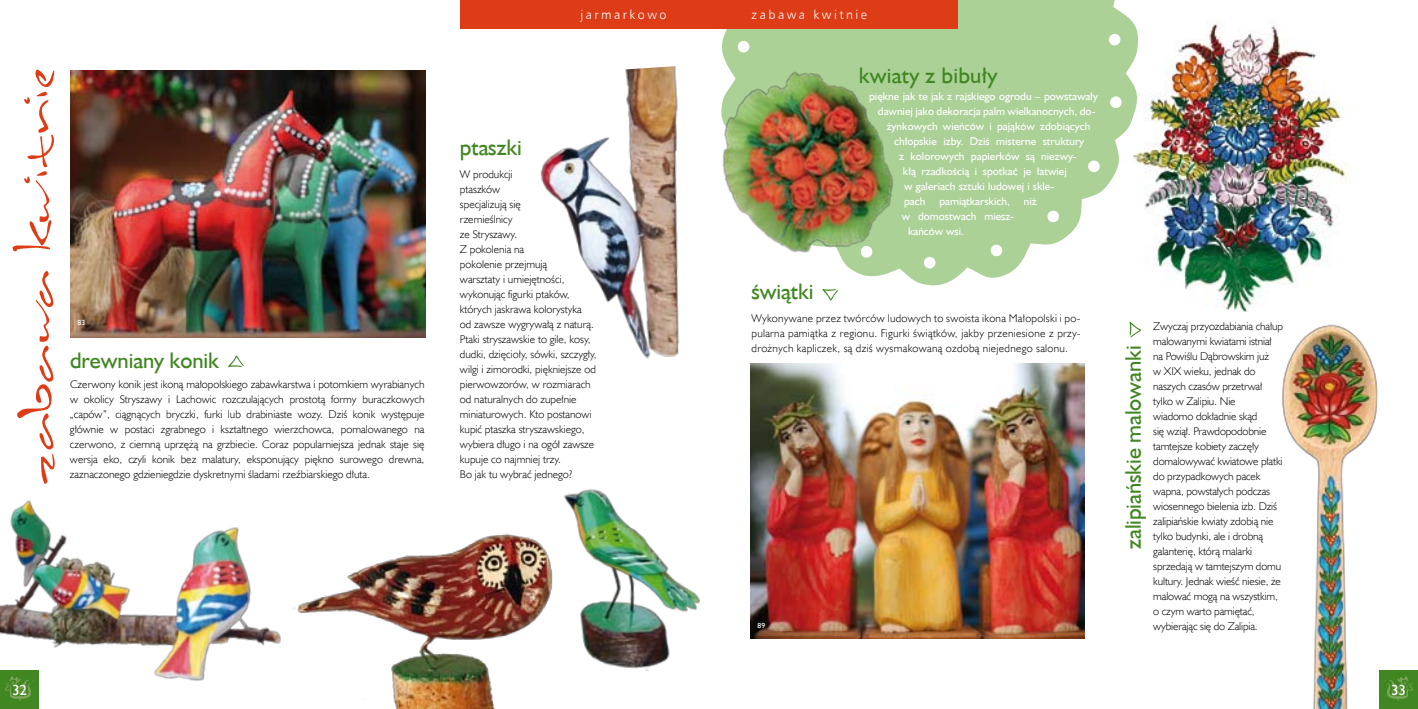
<style>
.page{position:relative;width:1418px;height:709px;background:#fff}
.page>*{position:absolute;margin:0;border:0;box-sizing:border-box;transform-origin:0 0}
.t1{font:52.5px "Inkburrow";letter-spacing:-.055em;color:#dd3c16;scale:1.2 1}
.t2{font:22.5px "Humanst 521 EU Normal";letter-spacing:-.005em;color:#418621}
.t3{font:15px "Humanst 521 EU Normal";color:#fff}
.t4{font:12.5px "Humnst 777 Lt EU Normal";letter-spacing:.2em;color:#fff}
.t5{font:11.25px/15px "Humanst 521 Lt EU Normal";color:#000}
.t6{font:11.25px "Humanst 521 EU Normal";color:#fff}
.t7{font:7.5px "Humanst 521 EU Normal";color:#fff}
</style>
<div class="page">
<img style="left:1140px;top:19px;width:210px;height:293px">
<svg style="left:718px;top:0;width:422px;height:286px;fill:#abd197"></svg>
<div style="left:923px;top:257px;width:12px;height:11px;background:#fff;border-radius:50%"></div>
<svg style="left:1108px;top:33px;width:12px;height:13px"></svg>
<svg style="left:1109px;top:96px;width:13px;height:12px"></svg>
<svg style="left:1087px;top:160px;width:13px;height:13px"></svg>
<svg style="left:1046px;top:210px;width:13px;height:13px"></svg>
<svg style="left:989px;top:244px;width:14px;height:13px"></svg>
<img style="left:71px;top:71px;width:354px;height:266px">
<img style="left:0;top:500px;width:281px;height:181px">
<img style="left:540px;top:66px;width:140px;height:293px">
<img style="left:751px;top:364px;width:333px;height:274px">
<img style="left:678px;top:35px;width:256px;height:255px">
<img style="left:293px;top:533px;width:255px;height:176px">
<img style="left:548px;top:489px;width:152px;height:182px">
<img style="left:1282px;top:324px;width:96px;height:385px">
<svg style="left:228px;top:355px;width:16px;height:12px"></svg>
<svg style="left:822px;top:289px;width:16px;height:12px"></svg>
<svg style="left:1129px;top:322px;width:12px;height:16px"></svg>
<div style="left:0;top:670px;width:39px;height:39px;background:#418621"></div>
<img style="left:5px;top:676px;width:29px;height:25px">
<div style="left:1378px;top:670px;width:39px;height:39px;background:#418621"></div>
<img style="left:1384px;top:676px;width:29px;height:25px">
<div style="left:461px;top:0;width:248px;height:28px;background:#dd3c16"></div>
<div style="left:709px;top:0;width:248px;height:28px;background:#dd3c16"></div>
<p class="t4" style="left:580px;top:7px;width:88px">jarmarkowo</p>
<p class="t4" style="left:751px;top:7px;width:117px">zabawa kwitnie</p>
<h1 class="t1" style="left:8px;top:483px;width:349px;rotate:-90deg">zabawa kwitnie</h1>
<h2 class="t2" style="left:858px;top:61px;width:140px">kwiaty z bibuły</h2>
<p class="t6" style="left:869px;top:89px;width:230px">piękne jak te jak z rajskiego ogrodu – powstawały</p>
<p class="t6" style="left:878px;top:104px;width:219px">dawniej jako dekoracja palm wielkanocnych, do-</p>
<p class="t6" style="left:886px;top:119px;width:205px">żynkowych wieńców i pająków zdobiących</p>
<p class="t6" style="left:894px;top:134px;width:192px">chłopskie izby. Dziś misterne struktury</p>
<p class="t6" style="left:899px;top:149px;width:179px">z kolorowych papierków są niezwy-</p>
<p class="t6" style="left:902px;top:164px;width:165px">kłą rzadkością i spotkać je łatwiej</p>
<p class="t6" style="left:904px;top:179px;width:151px">w galeriach sztuki ludowej i skle-</p>
<p class="t6" style="left:904px;top:194px;width:134px">pach pamiątkarskich, niż</p>
<p class="t6" style="left:901px;top:209px;width:114px">w domostwach miesz-</p>
<p class="t6" style="left:908px;top:224px;width:57px">kańców wsi.</p>
<h2 class="t2" style="left:460px;top:134px;width:64px">ptaszki</h2>
<p class="t5" style="left:460px;top:166px;width:138px">W produkcji<br>ptaszków<br>specjalizują się<br>rzemieślnicy<br>ze Stryszawy.<br>Z pokolenia na<br>pokolenie przejmują<br>warsztaty i umiejętności, wykonując figurki ptaków, których jaskrawa kolorystyka<br>od zawsze wygrywałą z naturą.<br>Ptaki stryszawskie to gile, kosy, dudki, dzięcioły, sówki, szczygły, wilgi i zimorodki, piękniejsze od pierwowzorów, w rozmiarach od naturalnych do zupełnie miniaturowych. Kto postanowi kupić ptaszka stryszawskiego, wybiera długo i na ogół zawsze kupuje co najmniej trzy.</p>
<h2 class="t2" style="left:751px;top:277px;width:64px">świątki</h2>
<p class="t5" style="left:751px;top:310px;width:330px;text-align:justify">Wykonywane przez twórców ludowych to swoista ikona Małopolski i po&shy;pularna pamiątka z regionu. Figurki świątków, jakby przeniesione z przy&shy;drożnych kapliczek, są dziś wysmakowaną ozdobą niejednego salonu.</p>
<p class="t7" style="left:78px;top:318px;width:9px">83</p>
<p class="t5" style="left:1153px;top:318px;width:131px">Zwyczaj przyozdabiania chałup malowanymi kwiatami istniał na Powiślu Dąbrowskim już<br>w XIX wieku, jednak do naszych czasów przetrwał tylko w Zalipiu. Nie<br>wiadomo dokładnie skąd<br>się wziął. Prawdopodobnie tamtejsze kobiety zaczęły domalowywać kwiatowe płatki do przypadkowych pacek wapna, powstałych podczas wiosennego bielenia izb. Dziś zalipiańskie kwiaty zdobią nie tylko budynki, ale i drobną galanterię, którą malarki sprzedają w tamtejszym domu kultury. Jednak wieść niesie, że malować mogą na wszystkim, o czym warto pamiętać, wybierając się do Zalipia.</p>
<h2 class="t2" style="left:70px;top:346px;width:150px">drewniany konik</h2>
<h2 class="t2" style="left:1119px;top:549px;width:205px;rotate:-90deg">zalipiańskie malowanki</h2>
<p class="t5" style="left:70px;top:376px;width:356px;text-align:justify">Czerwony konik jest ikoną małopolskiego zabawkarstwa i potomkiem wyrabianych w okolicy Stryszawy i Lachowic rozczulających prostotą formy buraczkowych „capów”, ciągnących bryczki, furki lub drabiniaste wozy. Dziś konik występuje głównie w postaci zgrabnego i kształtnego wierzchowca, pomalowanego na czerwono, z ciemną uprzężą na grzbiecie. Coraz popularniejsza jednak staje się wersja eko, czyli konik bez malatury, eksponujący piękno surowego drewna, zaznaczonego gdzieniegdzie dyskretnymi śladami rzeźbiarskiego dłuta.</p>
<p class="t5" style="left:460px;top:466px;width:114px">Bo jak tu wybrać jednego?</p>
<p class="t7" style="left:757px;top:621px;width:9px">89</p>
<h3 class="t3" style="left:12px;top:680px;width:16px">32</h3>
<h3 class="t3" style="left:1390px;top:680px;width:16px">33</h3>
</div>
